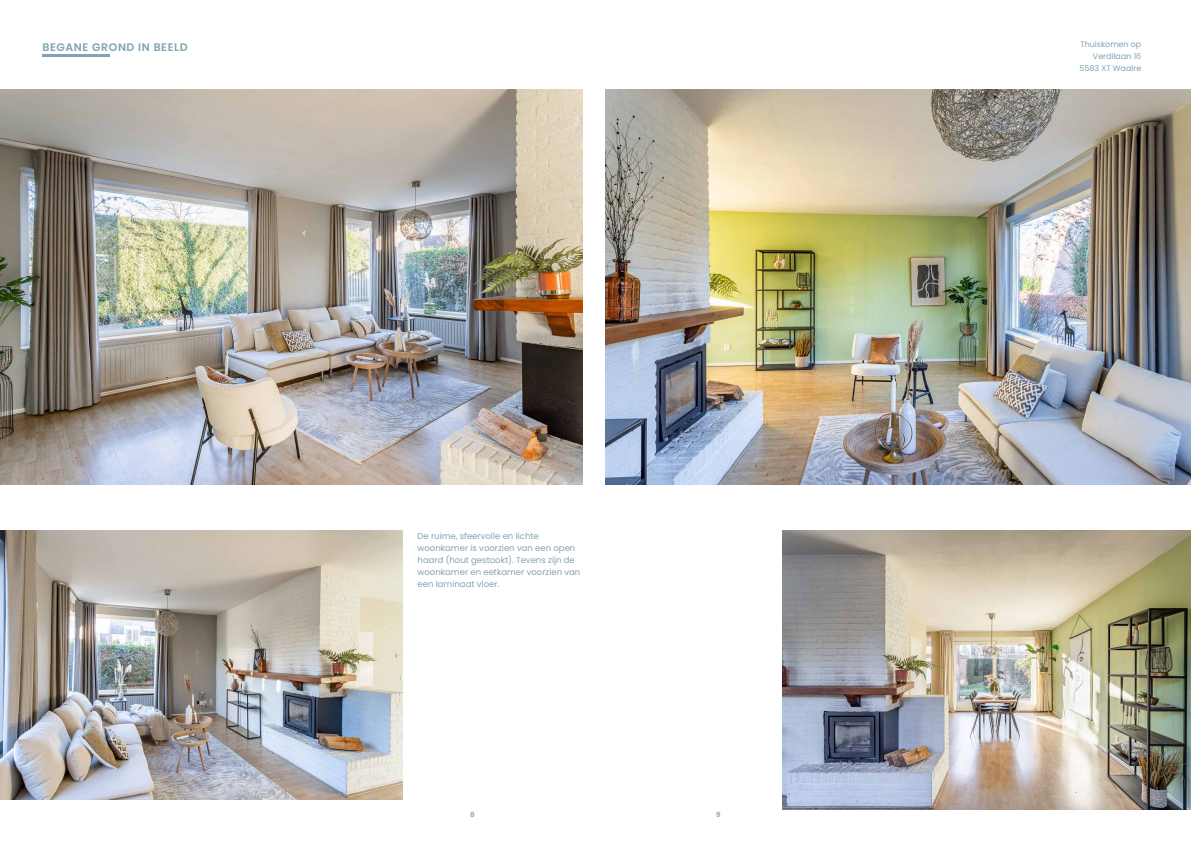
<style>
.page{position:relative;width:1191px;height:842px;background:#fff}
.page>*{position:absolute;margin:0;border:0;box-sizing:border-box;transform-origin:0 0}
.t1{font:600 11px "Poppins";letter-spacing:.05em;color:#83a3b2}
.t2{font:8.5px/12px "Poppins";color:#83a3b2}
.t3{font:8px "Poppins";color:#83a3b2}
.t4{font:600 7px "Poppins";color:#83a3b2}
</style>
<div class="page">
<img style="left:0;top:530px;width:403px;height:269px">
<img style="left:605px;top:89px;width:586px;height:396px">
<hr style="left:43px;top:55px;width:67px;height:2px;background:#83a3b2">
<img style="left:782px;top:530px;width:409px;height:279px">
<img style="left:0;top:89px;width:583px;height:396px">
<p class="t1" style="left:43px;top:40px;width:147px">BEGANE GROND IN BEELD</p>
<p class="t3" style="left:1080px;top:40px;width:62px">Thuiskomen op</p>
<p class="t3" style="left:1093px;top:52px;width:50px">Verdilaan 16</p>
<p class="t3" style="left:1079px;top:64px;width:63px">5583 XT Waalre</p>
<p class="t2" style="left:417px;top:530px;width:164px">De ruime, sfeervolle en lichte woonkamer is voorzien van een open haard (hout gestookt). Tevens zijn de woonkamer en eetkamer voorzien van een laminaat vloer.</p>
<p class="t4" style="left:470px;top:810px;width:6px">8</p>
<p class="t4" style="left:716px;top:810px;width:6px">9</p>
</div>
